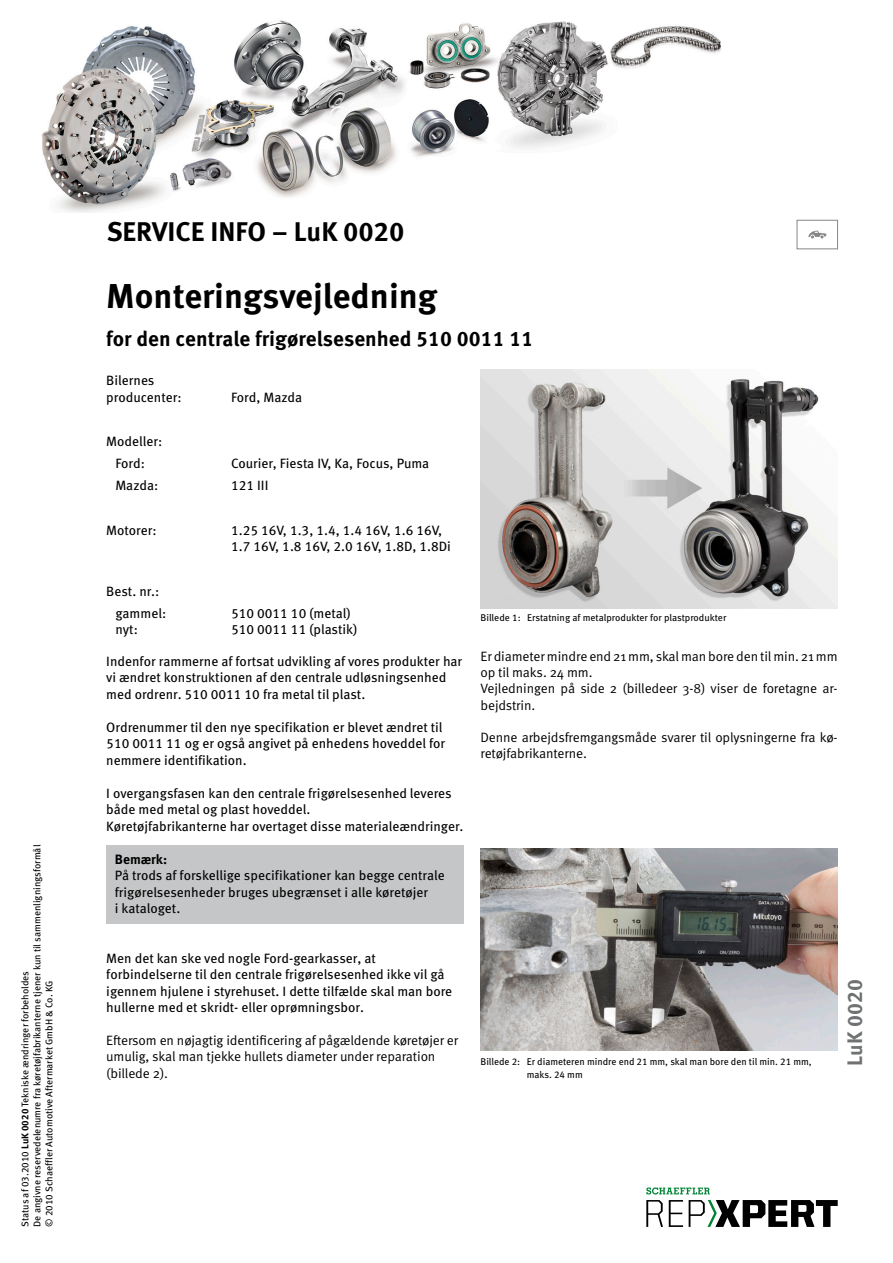
<style>
.page{position:relative;width:893px;height:1263px;background:#fff}
.page>*{position:absolute;margin:0;border:0;box-sizing:border-box;transform-origin:0 0}
.NADPIS_hlavní{font:700 34.5px "Meta Pro";color:#000}
.SERVICE_INFO{font:700 27px "Meta Pro";color:#000}
.NADPIS_menší{font:700 21px "Meta Pro";color:#000}
.SERVICE_INFO-2{font:700 21px "Meta Pro";color:#6f7172}
.NORMAL_book{font:13.5px/16.5px "Meta Pro";color:#000}
.t1{font:13.5px/16.2px "Meta Pro Norm";letter-spacing:-.01em;color:#000}
.TABULKA{font:13.5px/16.5px "Meta Pro";color:#000}
.BOLD_normal{font:700 13.5px "Meta Pro";color:#000}
.VYDÁNÍ_datum{font:9.75px/12px "Meta Pro";color:#000}
.OBRAZ{font:9.75px/12.8px "Meta Pro";color:#000}
.s1{font-weight:700}
</style>
<div class="page">
<img style="left:480px;top:370px;width:358px;height:239px">
<div style="left:106px;top:845px;width:357px;height:78px;background:#c5c6c7"></div>
<img style="left:480px;top:848px;width:358px;height:202px">
<div style="left:797px;top:220px;width:41px;height:29px;border:1px solid #868789"></div>
<svg style="left:808px;top:231px;width:18px;height:7px"></svg>
<img style="left:42px;top:20px;width:679px;height:193px">
<svg style="left:646px;top:1200px;width:17px;height:27px"></svg>
<svg style="left:669px;top:1200px;width:14px;height:27px"></svg>
<svg style="left:689px;top:1200px;width:149px;height:27px"></svg>
<svg style="left:646px;top:1187px;width:64px;height:7px"></svg>
<p class="VYDÁNÍ_datum" style="left:19px;top:1227px;width:383px;rotate:-90deg">Status af 03.2010 <span class="s1">LuK 0020</span> Tekniske ændringer forbeholdes<br>De angivne reservedelenumre fra køretøjfabrikanterne tjener kun til sammenligningsformål © 2010 Schaeffler Automotive Aftermarket GmbH &amp; Co. KG</p>
<p class="SERVICE_INFO" style="left:107px;top:210px;width:299px">SERVICE INFO – LuK 0020</p>
<p class="NADPIS_hlavní" style="left:106px;top:269px;width:333px">Monteringsvejledning</p>
<p class="NADPIS_menší" style="left:106px;top:323px;width:429px">for den centrale frigørelsesenhed 510 0011 11</p>
<p class="TABULKA" style="left:106px;top:371px;width:77px">Bilernes producenter:</p>
<p class="TABULKA" style="left:231px;top:388px;width:73px">Ford, Mazda</p>
<p class="TABULKA" style="left:106px;top:432px;width:58px">Modeller:</p>
<p class="TABULKA" style="left:115px;top:454px;width:31px">Ford:</p>
<p class="TABULKA" style="left:231px;top:454px;width:200px">Courier, Fiesta IV, Ka, Focus, Puma</p>
<p class="TABULKA" style="left:115px;top:476px;width:44px">Mazda:</p>
<p class="TABULKA" style="left:231px;top:476px;width:39px">121 III</p>
<p class="TABULKA" style="left:106px;top:521px;width:52px">Motorer:</p>
<p class="TABULKA" style="left:231px;top:521px;width:221px">1.25 16V, 1.3, 1.4, 1.4 16V, 1.6 16V,<br>1.7 16V, 1.8 16V, 2.0 16V, 1.8D, 1.8Di</p>
<p class="TABULKA" style="left:106px;top:582px;width:55px">Best. nr.:</p>
<p class="TABULKA" style="left:115px;top:604px;width:52px">gammel:</p>
<p class="TABULKA" style="left:115px;top:620px;width:24px">nyt:</p>
<p class="TABULKA" style="left:231px;top:604px;width:121px">510 0011 10 (metal)</p>
<p class="TABULKA" style="left:231px;top:620px;width:128px">510 0011 11 (plastik)</p>
<p class="NORMAL_book" style="left:106px;top:652px;width:357px">Indenfor rammerne af fortsat udvikling af vores produkter har vi ændret konstruktionen af den centrale udløsningsenhed med ordrenr. 510 0011 10 fra metal til plast.</p>
<p class="NORMAL_book" style="left:106px;top:718px;width:340px">Ordrenummer til den nye specifikation er blevet ændret til<br>510 0011 11 og er også angivet på enhedens hoveddel for nemmere identifikation.</p>
<p class="NORMAL_book" style="left:106px;top:784px;width:347px">I overgangsfasen kan den centrale frigørelsesenhed leveres både med metal og plast hoveddel.</p>
<p class="NORMAL_book" style="left:106px;top:817px;width:359px">Køretøjfabrikanterne har overtaget disse materialeændringer.</p>
<p class="BOLD_normal" style="left:115px;top:849px;width:54px">Bemærk:</p>
<p class="NORMAL_book" style="left:115px;top:866px;width:332px">På trods af forskellige specifikationer kan begge centrale frigørelsesenheder bruges ubegrænset i alle køretøjer<br>i kataloget.</p>
<p class="NORMAL_book" style="left:106px;top:949px;width:347px">Men det kan ske ved nogle Ford-gearkasser, at forbindelserne til den centrale frigørelsesenhed ikke vil gå igennem hjulene i styrehuset. I dette tilfælde skal man bore hullerne med et skridt- eller oprømningsbor.</p>
<p class="t1" style="left:106px;top:1031px;width:353px">Eftersom en nøjagtig identificering af pågældende køretøjer er umulig, skal man tjekke hullets diameter under reparation (billede 2).</p>
<p class="OBRAZ" style="left:480px;top:610px;width:247px">Billede 1: Erstatning af metalprodukter for plastprodukter</p>
<p class="t1" style="left:480px;top:647px;width:359px">Er diameter mindre end 21 mm, skal man bore den til min. 21 mm op til maks. 24 mm.</p>
<p class="t1" style="left:480px;top:680px;width:359px">Vejledningen på side 2 (billedeer 3-8) viser de foretagne ar&shy;bejdstrin.</p>
<p class="t1" style="left:480px;top:728px;width:359px">Denne arbejdsfremgangsmåde svarer til oplysningerne fra kø&shy;retøjfabrikanterne.</p>
<p class="OBRAZ" style="left:527px;top:1054px;width:286px;text-indent:-46px">Billede 2: Er diameteren mindre end 21 mm, skal man bore den til min. 21 mm, maks. 24 mm</p>
<p class="SERVICE_INFO-2" style="left:838px;top:1065px;width:88px;rotate:-90deg">LuK 0020</p>
</div>
